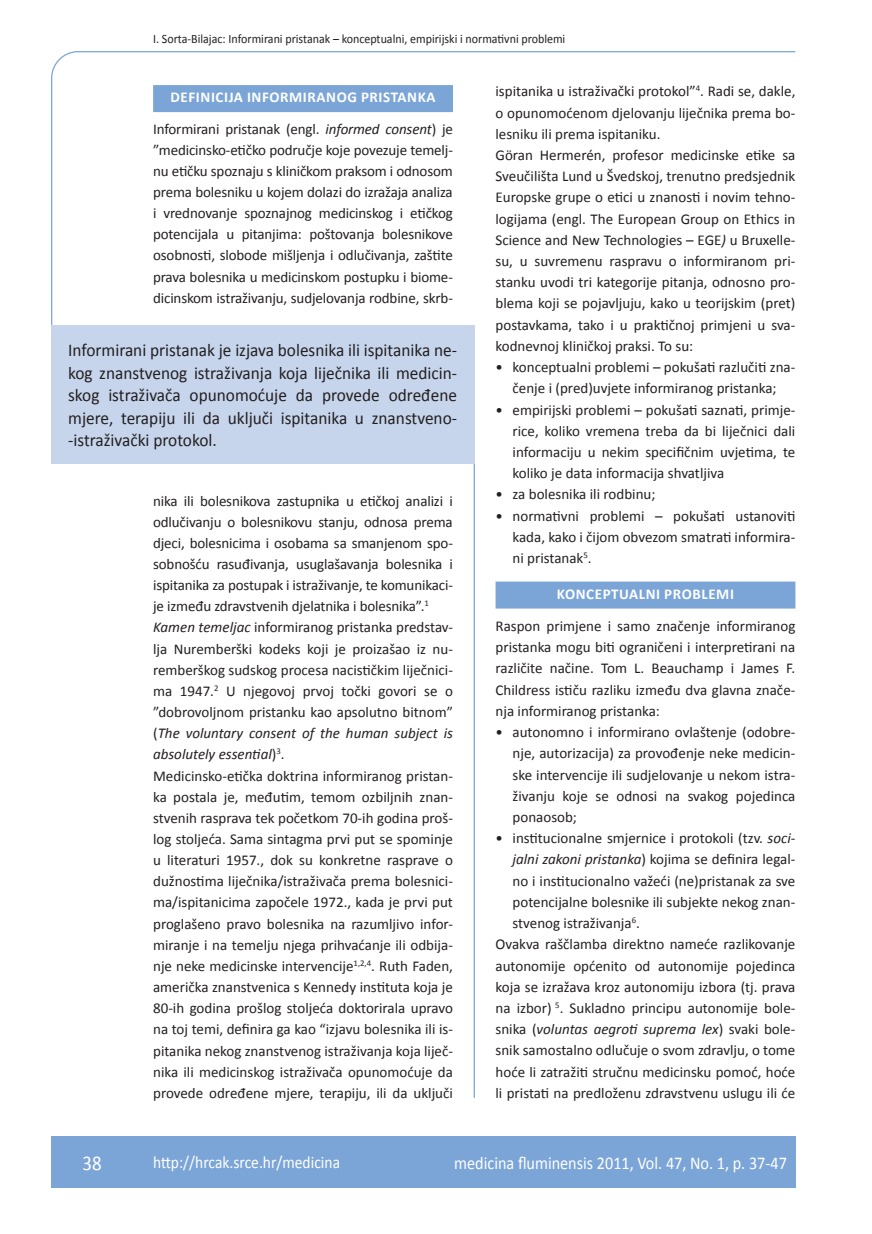
<style>
.page{position:relative;width:872px;height:1234px;background:#fff}
.page>*{position:absolute;margin:0;border:0;box-sizing:border-box;transform-origin:0 0}
.t1{font:21px "Calibri";color:#fff;scale:.9 1}
.t2{font:18px/22.5px "Calibri";color:#231f20;text-align:justify;scale:.96 1}
.t3{font:18px "Calibri";color:#fff;scale:.9 1}
.t4{font:17.25px "Calibri";color:#fff;scale:.9 1}
.t5{font:15px/21.1px "Calibri";color:#231f20;text-align:justify}
.t6{font:700 15px/32px "Calibri";letter-spacing:.04em;color:#fff;text-align:center}
.t7{font:italic 15px "Calibri";color:#231f20}
.t8{font:12.75px "Calibri";color:#231f20;scale:.94 1}
.s1{font-weight:400;color:#231f20}
.s2{font-weight:400;font-style:italic;color:#231f20}
.s3{font-style:italic}
.s4{font-style:normal}
</style>
<div class="page">
<svg style="left:51px;top:51px;width:745px;height:275px"></svg>
<hr style="left:473px;top:463px;width:2px;height:634px;background:#7ca5d7">
<div style="left:51px;top:1135px;width:744px;height:51px;background:#7ca5d7"></div>
<div style="left:153px;top:85px;width:300px;height:27px;background:#7ca5d7"></div>
<div style="left:495px;top:581px;width:300px;height:27px;background:#7ca5d7"></div>
<div style="left:51px;top:325px;width:423px;height:138px;background:#c6d5ec"></div>
<p class="t8" style="left:153px;top:30px;width:440px">I. Sorta-Bilajac: Informirani pristanak – konceptualni, empirijski i normativni problemi</p>
<p class="t6" style="left:153px;top:81px;width:301px">DEFINICIJA INFORMIRANOG PRISTANKA<br><span class="s1">Informirani pristanak (engl.</span> <span class="s2">informed consent</span><span class="s1">) je</span></p>
<p class="t5" style="left:153px;top:139px;width:301px">”medicinsko-etičko područje koje povezuje temelj&shy;nu etičku spoznaju s kliničkom praksom i odnosom prema bolesniku u kojem dolazi do izražaja analiza i vrednovanje spoznajnog medicinskog i etičkog potencijala u pitanjima: poštovanja bolesnikove osobnosti, slobode mišljenja i odlučivanja, zaštite prava bolesnika u medicinskom postupku i biome&shy;dicinskom istraživanju, sudjelovanja rodbine, skrb-</p>
<p class="t2" style="left:68px;top:338px;width:407px">Informirani pristanak je izjava bolesnika ili ispitanika ne&shy;kog znanstvenog istraživanja koja liječnika ili medicin&shy;skog istraživača opunomoćuje da provede određene mjere, terapiju ili da uključi ispitanika u znanstveno--istraživački protokol.</p>
<p class="t5" style="left:153px;top:489px;width:301px;text-align:left">nika ili bolesnikova zastupnika u etičkoj analizi i odlučivanju o bolesnikovu stanju, odnosa prema djeci, bolesnicima i osobama sa smanjenom spo&shy;sobnošću rasuđivanja, usuglašavanja bolesnika i ispitanika za postupak i istraživanje, te komunikaci&shy;je između zdravstvenih djelatnika i bolesnika”.<sup>1<br></sup><span class="s3">Kamen temeljac</span> informiranog pristanka predstav&shy;lja Nuremberški kodeks koji je proizašao iz nu&shy;remberškog sudskog procesa nacističkim liječnici&shy;ma 1947.<sup>2</sup> U njegovoj prvoj točki govori se o ”dobrovoljnom pristanku kao apsolutno bitnom” (<span class="s3">The voluntary consent of the human subject is absolutely essential</span>)<sup>3</sup>.<br>Medicinsko-etička doktrina informiranog pristan&shy;ka postala je, međutim, temom ozbiljnih znan&shy;stvenih rasprava tek početkom 70-ih godina proš&shy;log stoljeća. Sama sintagma prvi put se spominje u literaturi 1957., dok su konkretne rasprave o dužnostima liječnika/istraživača prema bolesnici&shy;ma/ispitanicima započele 1972., kada je prvi put proglašeno pravo bolesnika na razumljivo infor&shy;miranje i na temelju njega prihvaćanje ili odbija&shy;nje neke medicinske intervencije<sup>1,2,4</sup>. Ruth Faden, američka znanstvenica s Kennedy instituta koja je 80-ih godina prošlog stoljeća doktorirala upravo na toj temi, definira ga kao “izjavu bolesnika ili is&shy;pitanika nekog znanstvenog istraživanja koja liječ&shy;nika ili medicinskog istraživača opunomoćuje da provede određene mjere, terapiju, ili da uključi</p>
<p class="t5" style="left:495px;top:80px;width:301px;text-align:left">ispitanika u istraživački protokol”<sup>4</sup>. Radi se, dakle, o opunomoćenom djelovanju liječnika prema bo&shy;lesniku ili prema ispitaniku.<br>Göran Hermerén, profesor medicinske etike sa Sveučilišta Lund u Švedskoj, trenutno predsjednik Europske grupe o etici u znanosti i novim tehno&shy;logijama (engl. The European Group on Ethics in Science and New Technologies – EGE<span class="s3">)</span> u Bruxelle&shy;su, u suvremenu raspravu o informiranom pri&shy;stanku uvodi tri kategorije pitanja, odnosno pro&shy;blema koji se pojavljuju, kako u teorijskim (pret) postavkama, tako i u praktičnoj primjeni u sva&shy;kodnevnoj kliničkoj praksi. To su:</p>
<p class="t5" style="left:495px;top:356px;width:301px;text-align:center">• konceptualni problemi – pokušati razlučiti zna&shy;čenje i (pred)uvjete informiranog pristanka;</p>
<p class="t5" style="left:512px;top:398px;width:284px;text-indent:-17px">• empirijski problemi – pokušati saznati, primje&shy;rice, koliko vremena treba da bi liječnici dali informaciju u nekim specifičnim uvjetima, te koliko je data informacija shvatljiva</p>
<p class="t5" style="left:495px;top:483px;width:161px">• za bolesnika ili rodbinu;</p>
<p class="t5" style="left:512px;top:504px;width:284px;text-indent:-17px">• normativni problemi – pokušati ustanoviti kada, kako i čijom obvezom smatrati informira&shy;ni pristanak<sup>5</sup>.</p>
<p class="t6" style="left:557px;top:577px;width:179px">KONCEPTUALNI PROBLEMI</p>
<p class="t5" style="left:495px;top:614px;width:301px">Raspon primjene i samo značenje informiranog pristanka mogu biti ograničeni i interpretirani na različite načine. Tom L. Beauchamp i James F.<br>Childress ističu razliku između dva glavna znače&shy;nja informiranog pristanka:</p>
<p class="t5" style="left:512px;top:720px;width:284px;text-indent:-17px">• autonomno i informirano ovlaštenje (odobre&shy;nje, autorizacija) za provođenje neke medicin&shy;ske intervencije ili sudjelovanje u nekom istra&shy;živanju koje se odnosi na svakog pojedinca ponaosob;</p>
<p class="t5" style="left:495px;top:826px;width:301px">• institucionalne smjernice i protokoli (tzv. <span class="s3">soci-</span></p>
<p class="t5" style="left:512px;top:847px;width:284px"><span class="s3">jalni zakoni pristanka</span>) kojima se definira legal-</p>
<p class="t5" style="left:512px;top:869px;width:284px">no i institucionalno važeći (ne)pristanak za sve</p>
<p class="t5" style="left:512px;top:890px;width:284px">potencijalne bolesnike ili subjekte nekog znan-</p>
<p class="t5" style="left:512px;top:911px;width:129px">stvenog istraživanja<sup>6</sup>.</p>
<p class="t5" style="left:495px;top:932px;width:301px">Ovakva raščlamba direktno nameće razlikovanje</p>
<p class="t5" style="left:495px;top:954px;width:301px">autonomije općenito od autonomije pojedinca</p>
<p class="t5" style="left:495px;top:975px;width:301px">koja se izražava kroz autonomiju izbora (tj. prava</p>
<p class="t5" style="left:495px;top:996px;width:301px">na izbor) <sup>5</sup>. Sukladno principu autonomije bole-</p>
<p class="t7" style="left:495px;top:1019px;width:301px"><span class="s4">snika (</span>voluntas aegroti suprema lex<span class="s4">) svaki bole-</span></p>
<p class="t5" style="left:495px;top:1038px;width:301px">snik samostalno odlučuje o svom zdravlju, o tome</p>
<p class="t5" style="left:495px;top:1060px;width:301px">hoće li zatražiti stručnu medicinsku pomoć, hoće</p>
<p class="t5" style="left:495px;top:1081px;width:301px">li pristati na predloženu zdravstvenu uslugu ili će</p>
<h1 class="t1" style="left:82px;top:1149px;width:23px">38</h1>
<p class="t4" style="left:153px;top:1150px;width:209px">http://hrcak.srce.hr/medicina</p>
<p class="t3" style="left:454px;top:1151px;width:371px">medicina fluminensis 2011, Vol. 47, No. 1, p. 37-47</p>
</div>
